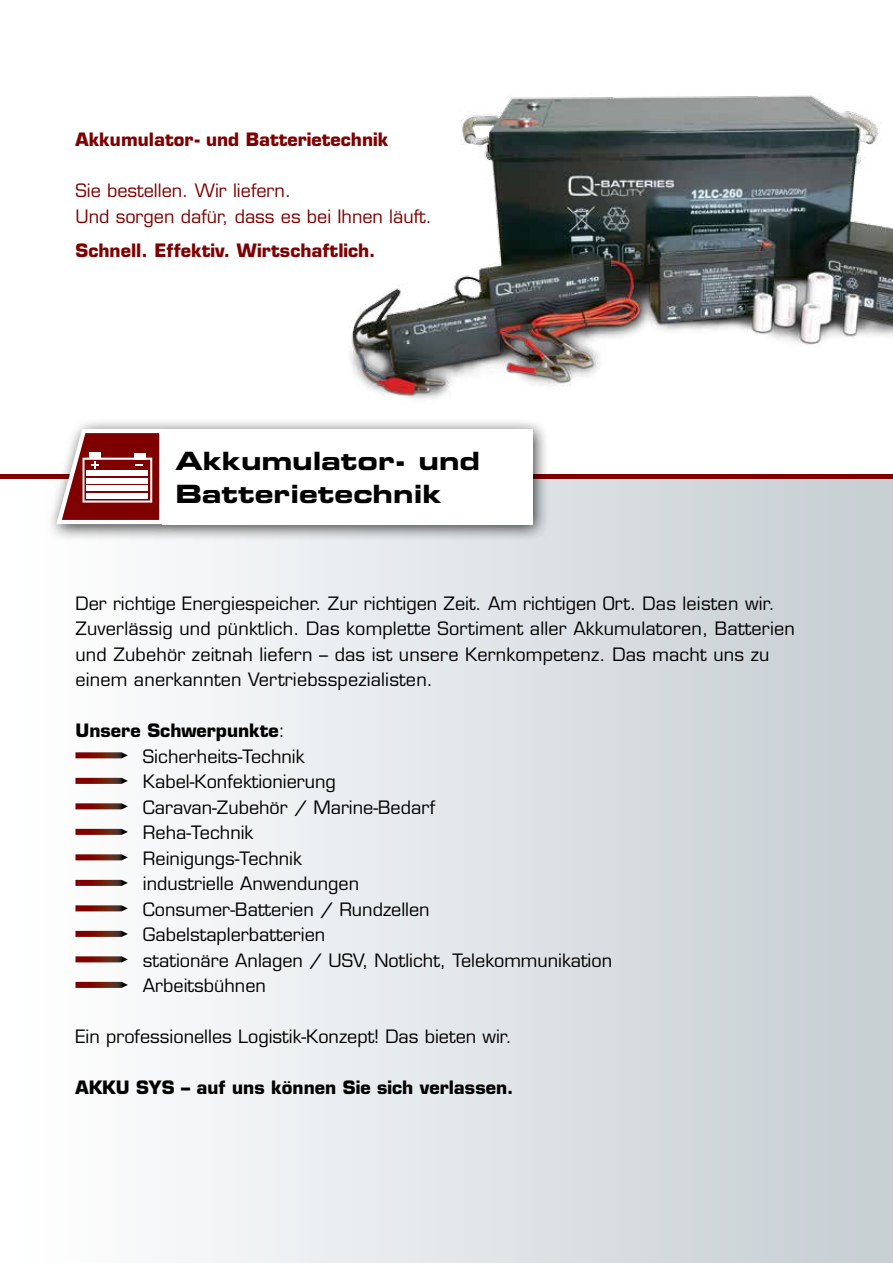
<style>
.page{position:relative;width:893px;height:1263px;background:#fff}
.page>*{position:absolute;margin:0;border:0;box-sizing:border-box;transform-origin:0 0}
.t1{font:25.2px/33.6px "Eurostile Bold Extended Two";color:#000}
.t2{font:18px/25.5px "Eurostile";color:#000}
.t3{font:700 18px "Eurostile";color:#7f0000}
.t4{font:18px/25.5px "Eurostile";color:#7f0000}
.t5{font:700 18px "Eurostile";color:#000}
.s1{font-weight:700}
</style>
<div class="page">
<div style="left:0;top:476px;width:893px;height:787px;background:linear-gradient(to right,#fff,#c5cdd2)"></div>
<img style="left:350px;top:95px;width:543px;height:304px">
<hr style="left:0;top:474px;width:893px;height:4px;background:#7f0000">
<svg style="left:75px;top:752px;width:53px;height:6px"></svg>
<svg style="left:75px;top:778px;width:53px;height:6px"></svg>
<svg style="left:75px;top:803px;width:53px;height:6px"></svg>
<svg style="left:75px;top:829px;width:53px;height:6px"></svg>
<svg style="left:75px;top:854px;width:53px;height:6px"></svg>
<svg style="left:75px;top:880px;width:53px;height:6px"></svg>
<svg style="left:75px;top:905px;width:53px;height:6px"></svg>
<svg style="left:75px;top:931px;width:53px;height:6px"></svg>
<svg style="left:75px;top:956px;width:53px;height:6px"></svg>
<svg style="left:75px;top:982px;width:53px;height:6px"></svg>
<div style="left:47px;top:418px;width:502px;height:123px;background:#000;opacity:.75"></div>
<div style="left:162px;top:429px;width:370px;height:95px;background:#fff"></div>
<svg style="left:54px;top:426px;width:112px;height:100px"></svg>
<p class="t3" style="left:75px;top:129px;width:314px">Akkumulator- und Batterietechnik</p>
<p class="t4" style="left:75px;top:178px;width:358px">Sie bestellen. Wir liefern.<br>Und sorgen dafür, dass es bei Ihnen läuft.</p>
<p class="t3" style="left:75px;top:239px;width:302px">Schnell. Effektiv. Wirtschaftlich.</p>
<h1 class="t1" style="left:175px;top:443px;width:306px">Akkumulator- und<br>Batterietechnik</h1>
<p class="t2" style="left:75px;top:590px;width:721px">Der richtige Energiespeicher. Zur richtigen Zeit. Am richtigen Ort. Das leisten wir.<br>Zuverlässig und pünktlich. Das komplette Sortiment aller Akkumulatoren, Batterien und Zubehör zeitnah liefern – das ist unsere Kernkompetenz. Das macht uns zu einem anerkannten Vertriebsspezialisten.</p>
<p class="t2" style="left:143px;top:718px;width:471px;text-indent:-67px"><span class="s1">Unsere Schwerpunkte</span>:<br>Sicherheits-Technik<br>Kabel-Konfektionierung<br>Caravan-Zubehör / Marine-Bedarf<br>Reha-Technik<br>Reinigungs-Technik<br>industrielle Anwendungen<br>Consumer-Batterien / Rundzellen<br>Gabelstaplerbatterien<br>stationäre Anlagen / USV, Notlicht, Telekommunikation<br>Arbeitsbühnen</p>
<p class="t2" style="left:75px;top:1024px;width:438px">Ein professionelles Logistik-Konzept! Das bieten wir.</p>
<p class="t5" style="left:75px;top:1077px;width:440px">AKKU SYS – auf uns können Sie sich verlassen.</p>
</div>
